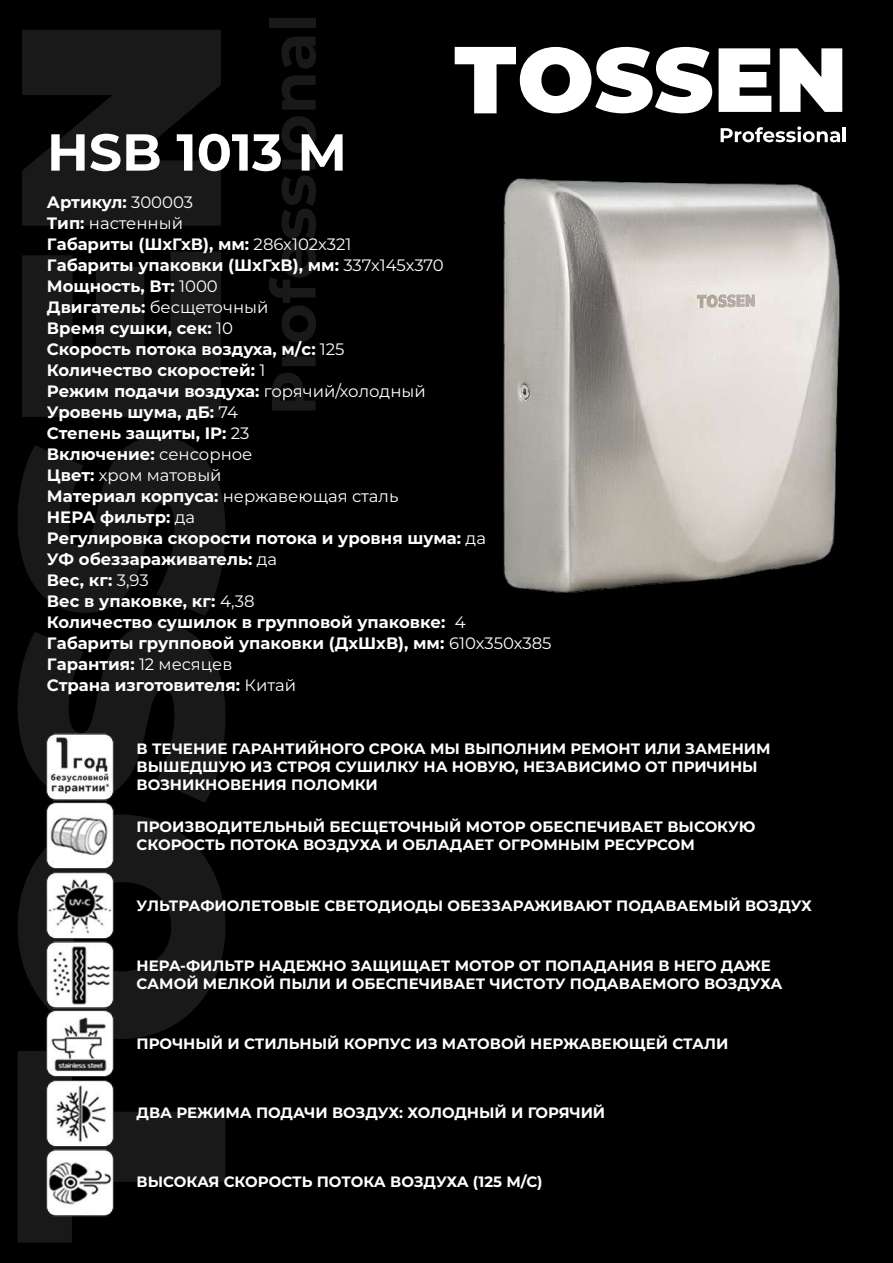
<style>
.page{position:relative;width:893px;height:1263px;background:#000}
.page>*{position:absolute;margin:0;border:0;box-sizing:border-box;transform-origin:0 0}
.t1{font:700 51.9px "Montserrat";color:#fff}
.t2{font:700 16.5px/21px "Montserrat";color:#fff}
.t3{font:700 15px "Montserrat";color:#fff}
.s1{font-weight:400}
</style>
<div class="page">
<hr style="left:843px;top:127px;width:3px;height:15px;background:#fff">
<svg style="left:455px;top:47px;width:257px;height:66px"></svg>
<svg style="left:719px;top:48px;width:52px;height:64px;background:#d1d1d1"></svg>
<svg style="left:780px;top:48px;width:62px;height:64px"></svg>
<svg style="left:721px;top:126px;width:119px;height:16px"></svg>
<div style="left:269px;top:18px;width:47px;height:10px;background:#191919"></div>
<svg style="left:18px;top:1051px;width:207px;height:192px"></svg>
<svg style="left:18px;top:814px;width:207px;height:225px;fill:#191919"></svg>
<svg style="left:18px;top:623px;width:207px;height:179px"></svg>
<svg style="left:18px;top:437px;width:207px;height:179px"></svg>
<svg style="left:22px;top:252px;width:199px;height:165px"></svg>
<svg style="left:22px;top:30px;width:199px;height:196px"></svg>
<svg style="left:272px;top:373px;width:44px;height:38px"></svg>
<svg style="left:266px;top:116px;width:50px;height:250px"></svg>
<svg style="left:281px;top:75px;width:35px;height:35px"></svg>
<svg style="left:281px;top:37px;width:35px;height:32px"></svg>
<img style="left:504px;top:178px;width:336px;height:415px">
<img style="left:43px;top:729px;width:75px;height:489px">
<h1 class="t1" style="left:47px;top:115px;width:301px">HSB 1013 M</h1>
<p class="t2" style="left:47px;top:191px;width:506px">Артикул: <span class="s1">300003<br></span>Тип: <span class="s1">настенный<br></span>Габариты (ШхГхВ), мм: <span class="s1">286х102х321<br></span>Габариты упаковки (ШхГхВ), мм: <span class="s1">337х145х370<br></span>Мощность, Вт: <span class="s1">1000<br></span>Двигатель: <span class="s1">бесщеточный<br></span>Время сушки, сек: <span class="s1">10<br></span>Скорость потока воздуха, м/c: <span class="s1">125<br></span>Количество скоростей: <span class="s1">1<br></span>Режим подачи воздуха: <span class="s1">горячий/холодный<br></span>Уровень шума, дБ: <span class="s1">74<br></span>Степень защиты, IP: <span class="s1">23<br></span>Включение: <span class="s1">сенсорное<br></span>Цвет: <span class="s1">хром матовый<br></span>Материал корпуса: <span class="s1">нержавеющая сталь<br></span>HEPA фильтр: <span class="s1">да<br></span>Регулировка скорости потока и уровня шума: <span class="s1">да<br></span>УФ обеззараживатель: <span class="s1">да<br></span>Вес, кг: <span class="s1">3,93<br></span>Вес в упаковке, кг: <span class="s1">4,38<br></span>Количество сушилок в групповой упаковке: <span class="s1">4<br></span>Габариты групповой упаковки (ДхШхВ), мм: <span class="s1">610х350х385<br></span>Гарантия: <span class="s1">12 месяцев<br></span>Страна изготовителя: <span class="s1">Китай</span></p>
<p class="t3" style="left:137px;top:738px;width:636px">В ТЕЧЕНИЕ ГАРАНТИЙНОГО СРОКА МЫ ВЫПОЛНИМ РЕМОНТ ИЛИ ЗАМЕНИМ</p>
<p class="t3" style="left:137px;top:756px;width:623px">ВЫШЕДШУЮ ИЗ СТРОЯ СУШИЛКУ НА НОВУЮ, НЕЗАВИСИМО ОТ ПРИЧИНЫ</p>
<p class="t3" style="left:137px;top:774px;width:243px">ВОЗНИКНОВЕНИЯ ПОЛОМКИ</p>
<p class="t3" style="left:137px;top:815px;width:620px">ПРОИЗВОДИТЕЛЬНЫЙ БЕСЩЕТОЧНЫЙ МОТОР ОБЕСПЕЧИВАЕТ ВЫСОКУЮ</p>
<p class="t3" style="left:137px;top:833px;width:560px">СКОРОСТЬ ПОТОКА ВОЗДУХА И ОБЛАДАЕТ ОГРОМНЫМ РЕСУРСОМ</p>
<p class="t3" style="left:137px;top:895px;width:677px">УЛЬТРАФИОЛЕТОВЫЕ СВЕТОДИОДЫ ОБЕЗЗАРАЖИВАЮТ ПОДАВАЕМЫЙ ВОЗДУХ</p>
<p class="t3" style="left:137px;top:955px;width:636px">HEPA-ФИЛЬТР НАДЕЖНО ЗАЩИЩАЕТ МОТОР ОТ ПОПАДАНИЯ В НЕГО ДАЖЕ</p>
<p class="t3" style="left:137px;top:973px;width:647px">САМОЙ МЕЛКОЙ ПЫЛИ И ОБЕСПЕЧИВАЕТ ЧИСТОТУ ПОДАВАЕМОГО ВОЗДУХА</p>
<p class="t3" style="left:137px;top:1032px;width:593px">ПРОЧНЫЙ И СТИЛЬНЫЙ КОРПУС ИЗ МАТОВОЙ НЕРЖАВЕЮЩЕЙ СТАЛИ</p>
<p class="t3" style="left:137px;top:1102px;width:470px">ДВА РЕЖИМА ПОДАЧИ ВОЗДУХ: ХОЛОДНЫЙ И ГОРЯЧИЙ</p>
<p class="t3" style="left:137px;top:1171px;width:408px">ВЫСОКАЯ СКОРОСТЬ ПОТОКА ВОЗДУХА (125 М/С)</p>
</div>
